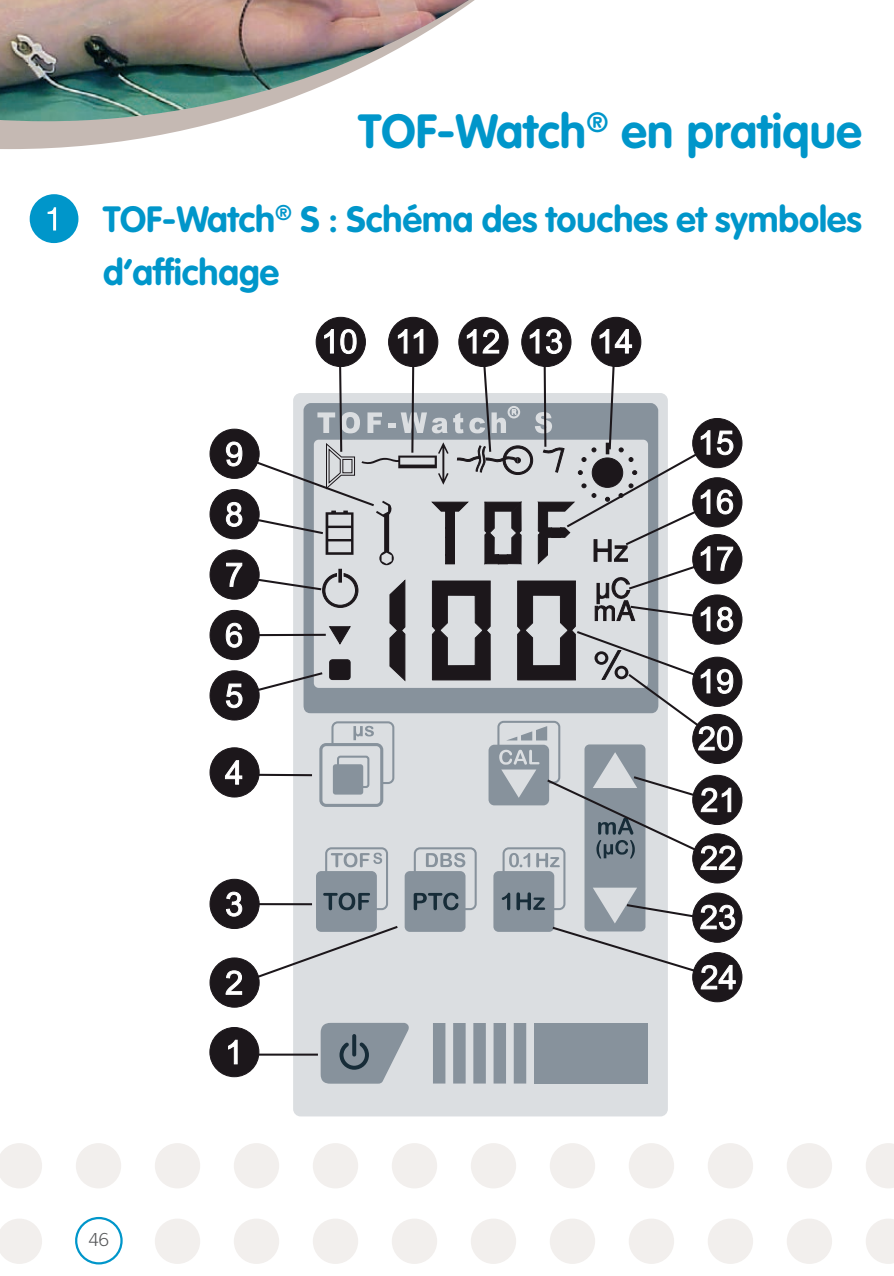
<style>
.page{position:relative;width:894px;height:1276px;background:#fff}
.page>*{position:absolute;margin:0;border:0;box-sizing:border-box;transform-origin:0 0}
.t1{font:51.3px "Numerics P03";color:#0096ca}
.t2{font:700 47.25px "VAG Rounded Std";letter-spacing:.005em;color:#0096ca}
.t3{font:700 36px/52.9px "VAG Rounded Std";color:#0096ca}
.t4{font:300 18px "Trade Gothic LT Std";color:#57585a}
</style>
<div class="page">
<svg style="left:76px;top:1143px;width:817px;height:121px"></svg>
<svg style="left:0;top:1143px;width:42px;height:121px"></svg>
<svg style="left:0;top:121px;width:220px;height:28px;fill:#c5b9b3"></svg>
<img style="left:0;top:0;width:475px;height:121px">
<svg style="left:75px;top:1217px;width:48px;height:47px"></svg>
<div style="left:85px;top:1233px;width:28px;height:22px;background:#fff"></div>
<div style="left:293px;top:393px;width:374px;height:723px;background:#dbdee1;border-radius:7px"></div>
<svg style="left:320px;top:1056px;width:75px;height:27px;background:#86919b"></svg>
<svg style="left:433px;top:1056px;width:93px;height:27px"></svg>
<svg style="left:231px;top:339px;width:489px;height:717px"></svg>
<div style="left:692px;top:893px;width:49px;height:49px;background:#1c171b;border-radius:50%"></div>
<div style="left:692px;top:893px;width:49px;height:49px;border:1px solid #1c171b;border-radius:50%"></div>
<svg style="left:700px;top:905px;width:34px;height:24px"></svg>
<div style="left:692px;top:775px;width:49px;height:49px;background:#1c171b;border-radius:50%"></div>
<div style="left:692px;top:775px;width:49px;height:50px;border:1px solid #1c171b;border-radius:50%"></div>
<svg style="left:700px;top:788px;width:30px;height:24px"></svg>
<div style="left:692px;top:952px;width:49px;height:50px;background:#1c171b;border-radius:50%"></div>
<div style="left:692px;top:952px;width:49px;height:50px;border:1px solid #1c171b;border-radius:50%"></div>
<svg style="left:700px;top:965px;width:35px;height:24px"></svg>
<div style="left:692px;top:714px;width:49px;height:49px;background:#1c171b;border-radius:50%"></div>
<div style="left:692px;top:714px;width:49px;height:49px;border:1px solid #1c171b;border-radius:50%"></div>
<svg style="left:698px;top:726px;width:34px;height:25px"></svg>
<div style="left:692px;top:657px;width:49px;height:49px;background:#1c171b;border-radius:50%"></div>
<div style="left:692px;top:657px;width:49px;height:49px;border:1px solid #1c171b;border-radius:50%"></div>
<svg style="left:700px;top:669px;width:32px;height:25px"></svg>
<div style="left:692px;top:595px;width:49px;height:49px;background:#1c171b;border-radius:50%"></div>
<div style="left:692px;top:595px;width:49px;height:49px;border:1px solid #1c171b;border-radius:50%"></div>
<svg style="left:700px;top:607px;width:32px;height:24px"></svg>
<div style="left:692px;top:534px;width:49px;height:50px;background:#1c171b;border-radius:50%"></div>
<div style="left:692px;top:534px;width:49px;height:50px;border:1px solid #1c171b;border-radius:50%"></div>
<svg style="left:700px;top:546px;width:32px;height:25px"></svg>
<div style="left:692px;top:478px;width:49px;height:49px;background:#1c171b;border-radius:50%"></div>
<div style="left:692px;top:477px;width:49px;height:50px;border:1px solid #1c171b;border-radius:50%"></div>
<svg style="left:700px;top:489px;width:32px;height:25px"></svg>
<div style="left:692px;top:418px;width:49px;height:50px;background:#1c171b;border-radius:50%"></div>
<div style="left:692px;top:418px;width:49px;height:50px;border:1px solid #1c171b;border-radius:50%"></div>
<svg style="left:700px;top:430px;width:33px;height:25px"></svg>
<div style="left:692px;top:834px;width:49px;height:49px;background:#1c171b;border-radius:50%"></div>
<div style="left:692px;top:833px;width:49px;height:50px;border:1px solid #1c171b;border-radius:50%"></div>
<svg style="left:700px;top:845px;width:34px;height:25px"></svg>
<div style="left:210px;top:1027px;width:49px;height:49px;background:#1c171b;border-radius:50%"></div>
<div style="left:209px;top:1027px;width:50px;height:50px;border:1px solid #1c171b;border-radius:50%"></div>
<svg style="left:228px;top:1040px;width:9px;height:24px"></svg>
<div style="left:210px;top:958px;width:49px;height:49px;background:#1c171b;border-radius:50%"></div>
<div style="left:210px;top:958px;width:49px;height:49px;border:1px solid #1c171b;border-radius:50%"></div>
<svg style="left:226px;top:970px;width:16px;height:24px"></svg>
<div style="left:210px;top:429px;width:49px;height:49px;background:#1c171b;border-radius:50%"></div>
<div style="left:210px;top:429px;width:49px;height:49px;border:1px solid #1c171b;border-radius:50%"></div>
<svg style="left:226px;top:442px;width:16px;height:24px"></svg>
<div style="left:210px;top:489px;width:49px;height:50px;background:#1c171b;border-radius:50%"></div>
<div style="left:210px;top:489px;width:49px;height:50px;border:1px solid #1c171b;border-radius:50%"></div>
<svg style="left:226px;top:502px;width:16px;height:25px"></svg>
<div style="left:210px;top:550px;width:49px;height:49px;background:#1c171b;border-radius:50%"></div>
<div style="left:210px;top:550px;width:49px;height:49px;border:1px solid #1c171b;border-radius:50%"></div>
<svg style="left:226px;top:563px;width:16px;height:24px"></svg>
<div style="left:210px;top:610px;width:49px;height:49px;background:#1c171b;border-radius:50%"></div>
<div style="left:210px;top:610px;width:49px;height:50px;border:1px solid #1c171b;border-radius:50%"></div>
<svg style="left:226px;top:623px;width:16px;height:25px"></svg>
<div style="left:210px;top:671px;width:49px;height:49px;background:#1c171b;border-radius:50%"></div>
<div style="left:210px;top:670px;width:49px;height:50px;border:1px solid #1c171b;border-radius:50%"></div>
<svg style="left:226px;top:684px;width:16px;height:24px"></svg>
<div style="left:210px;top:748px;width:49px;height:49px;background:#1c171b;border-radius:50%"></div>
<div style="left:210px;top:747px;width:49px;height:50px;border:1px solid #1c171b;border-radius:50%"></div>
<svg style="left:225px;top:760px;width:17px;height:24px"></svg>
<div style="left:210px;top:879px;width:49px;height:49px;background:#1c171b;border-radius:50%"></div>
<div style="left:210px;top:879px;width:49px;height:50px;border:1px solid #1c171b;border-radius:50%"></div>
<svg style="left:226px;top:892px;width:16px;height:24px"></svg>
<div style="left:316px;top:317px;width:49px;height:49px;background:#1c171b;border-radius:50%"></div>
<div style="left:316px;top:317px;width:49px;height:50px;border:1px solid #1c171b;border-radius:50%"></div>
<svg style="left:324px;top:329px;width:32px;height:25px"></svg>
<div style="left:388px;top:317px;width:49px;height:49px;background:#1c171b;border-radius:50%"></div>
<div style="left:388px;top:317px;width:50px;height:50px;border:1px solid #1c171b;border-radius:50%"></div>
<svg style="left:398px;top:329px;width:25px;height:24px"></svg>
<div style="left:591px;top:317px;width:49px;height:49px;background:#1c171b;border-radius:50%"></div>
<div style="left:591px;top:317px;width:49px;height:50px;border:1px solid #1c171b;border-radius:50%"></div>
<svg style="left:599px;top:329px;width:32px;height:24px"></svg>
<div style="left:521px;top:317px;width:49px;height:49px;background:#1c171b;border-radius:50%"></div>
<div style="left:521px;top:317px;width:50px;height:50px;border:1px solid #1c171b;border-radius:50%"></div>
<svg style="left:529px;top:329px;width:33px;height:25px"></svg>
<div style="left:458px;top:317px;width:50px;height:49px;background:#1c171b;border-radius:50%"></div>
<div style="left:458px;top:317px;width:50px;height:50px;border:1px solid #1c171b;border-radius:50%"></div>
<svg style="left:466px;top:329px;width:33px;height:24px"></svg>
<div style="left:533px;top:1023px;width:114px;height:60px;background:#87929c"></div>
<svg style="left:389px;top:580px;width:16px;height:101px"></svg>
<svg style="left:432px;top:580px;width:58px;height:100px"></svg>
<svg style="left:517px;top:580px;width:58px;height:100px"></svg>
<svg style="left:594px;top:650px;width:34px;height:30px"></svg>
<svg style="left:361px;top:442px;width:87px;height:43px"></svg>
<svg style="left:326px;top:443px;width:29px;height:46px"></svg>
<svg style="left:325px;top:510px;width:28px;height:45px"></svg>
<svg style="left:376px;top:501px;width:17px;height:64px"></svg>
<h1 class="t1" style="left:28px;top:194px;width:53px">Q</h1>
<h2 class="t2" style="left:358px;top:103px;width:504px">TOF-Watch<sup>®</sup> en pratique</h2>
<p class="t3" style="left:103px;top:194px;width:760px">TOF-Watch<sup>®</sup> S : Schéma des touches et symboles d’affichage</p>
<p class="t4" style="left:89px;top:1229px;width:22px">46</p>
</div>
